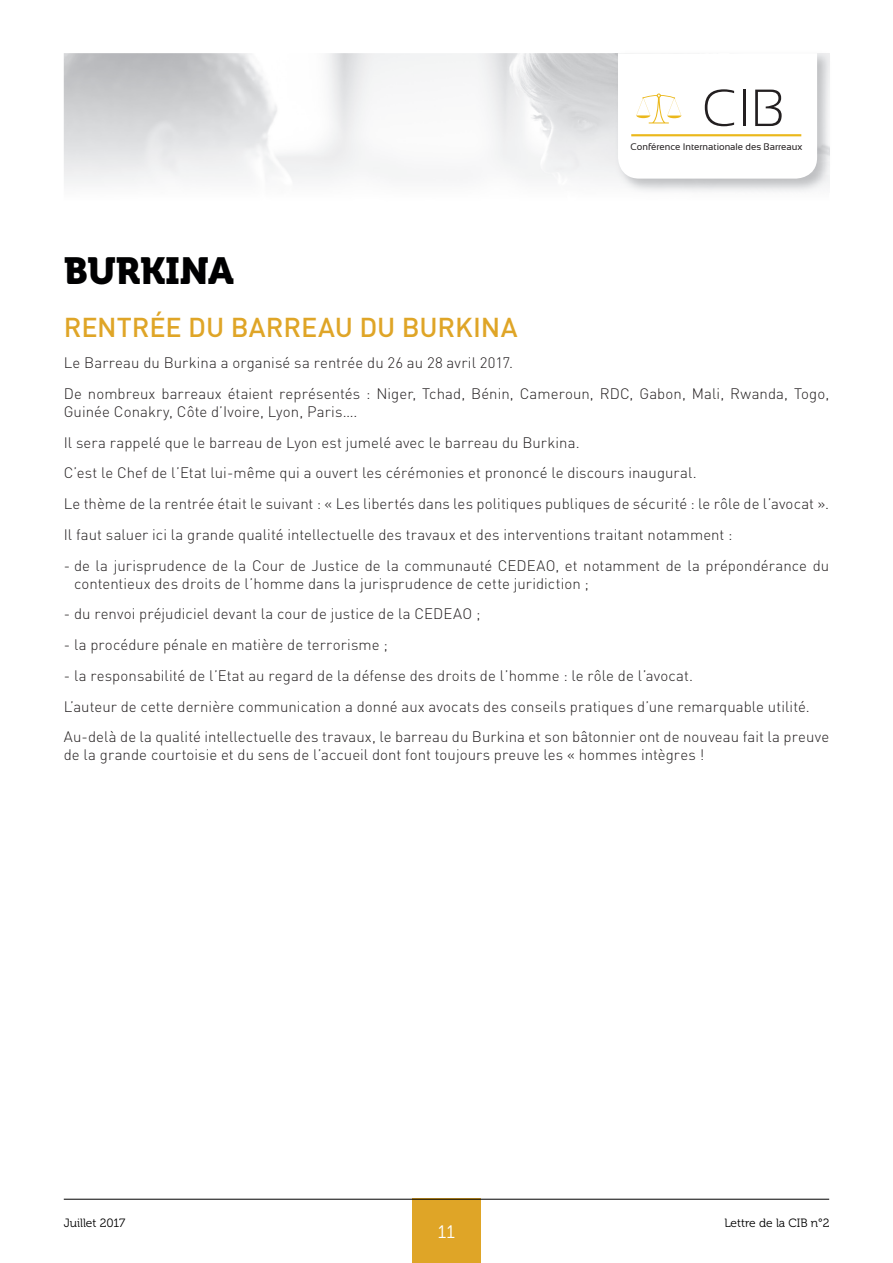
<style>
.page{position:relative;width:893px;height:1263px;background:#fff}
.page>*{position:absolute;margin:0;border:0;box-sizing:border-box;transform-origin:0 0}
.t1{font:300 52.2px "Sansation";color:#231f20}
.t2{font:37.5px "Museo 900";letter-spacing:-.005em;color:#000001}
.t3{font:500 27px "DIN";letter-spacing:-.005em;color:#dfa527}
.t4{font:18px "Museo 300";color:#fff}
.t5{font:300 15px/30.8px "DIN";letter-spacing:.005em;color:#231f20}
.t6{font:12px "Museo 300";color:#000001}
.t7{font:9.6px "Sansation";color:#231f20}
</style>
<div class="page">
<div style="left:412px;top:1199px;width:68px;height:64px;background:#dfa527"></div>
<hr style="left:64px;top:1199px;width:765px;height:1px;background:#000001">
<svg style="left:618px;top:53px;width:199px;height:126px"></svg>
<h1 class="t1" style="left:702px;top:79px;width:85px">CIB</h1>
<p class="t7" style="left:630px;top:141px;width:173px">Conférence Internationale des Barreaux</p>
<h2 class="t2" style="left:64px;top:249px;width:172px">BURKINA</h2>
<h3 class="t3" style="left:64px;top:310px;width:455px">RENTRÉE DU BARREAU DU BURKINA</h3>
<p class="t5" style="left:64px;top:347px;width:767px">Le Barreau du Burkina a organisé sa rentrée du 26 au 28 avril 2017.<br>De nombreux barreaux étaient représentés : Niger, Tchad, Bénin, Cameroun, RDC, Gabon, Mali, Rwanda, Togo,</p>
<p class="t5" style="left:64px;top:396px;width:767px">Guinée Conakry, Côte d’Ivoire, Lyon, Paris….<br>Il sera rappelé que le barreau de Lyon est jumelé avec le barreau du Burkina.<br>C’est le Chef de l’Etat lui-même qui a ouvert les cérémonies et prononcé le discours inaugural.<br>Le thème de la rentrée était le suivant : « Les libertés dans les politiques publiques de sécurité : le rôle de l’avocat ».<br>Il faut saluer ici la grande qualité intellectuelle des travaux et des interventions traitant notamment :</p>
<p class="t5" style="left:74px;top:556px;width:757px;line-height:18px;text-indent:-10px">- de la jurisprudence de la Cour de Justice de la communauté CEDEAO, et notamment de la prépondérance du contentieux des droits de l’homme dans la jurisprudence de cette juridiction ;</p>
<p class="t5" style="left:64px;top:598px;width:418px">- du renvoi préjudiciel devant la cour de justice de la CEDEAO ;</p>
<p class="t5" style="left:64px;top:629px;width:325px">- la procédure pénale en matière de terrorisme ;</p>
<p class="t5" style="left:64px;top:660px;width:767px">- la responsabilité de l’Etat au regard de la défense des droits de l’homme : le rôle de l’avocat.<br>L’auteur de cette dernière communication a donné aux avocats des conseils pratiques d’une remarquable utilité.<br>Au-delà de la qualité intellectuelle des travaux, le barreau du Burkina et son bâtonnier ont de nouveau fait la preuve</p>
<p class="t5" style="left:64px;top:739px;width:642px">de la grande courtoisie et du sens de l’accueil dont font toujours preuve les « hommes intègres !</p>
<p class="t6" style="left:64px;top:1216px;width:63px">Juillet 2017</p>
<p class="t6" style="left:724px;top:1216px;width:107px">Lettre de la CIB n°2</p>
<p class="t4" style="left:438px;top:1222px;width:19px">11</p>
</div>
